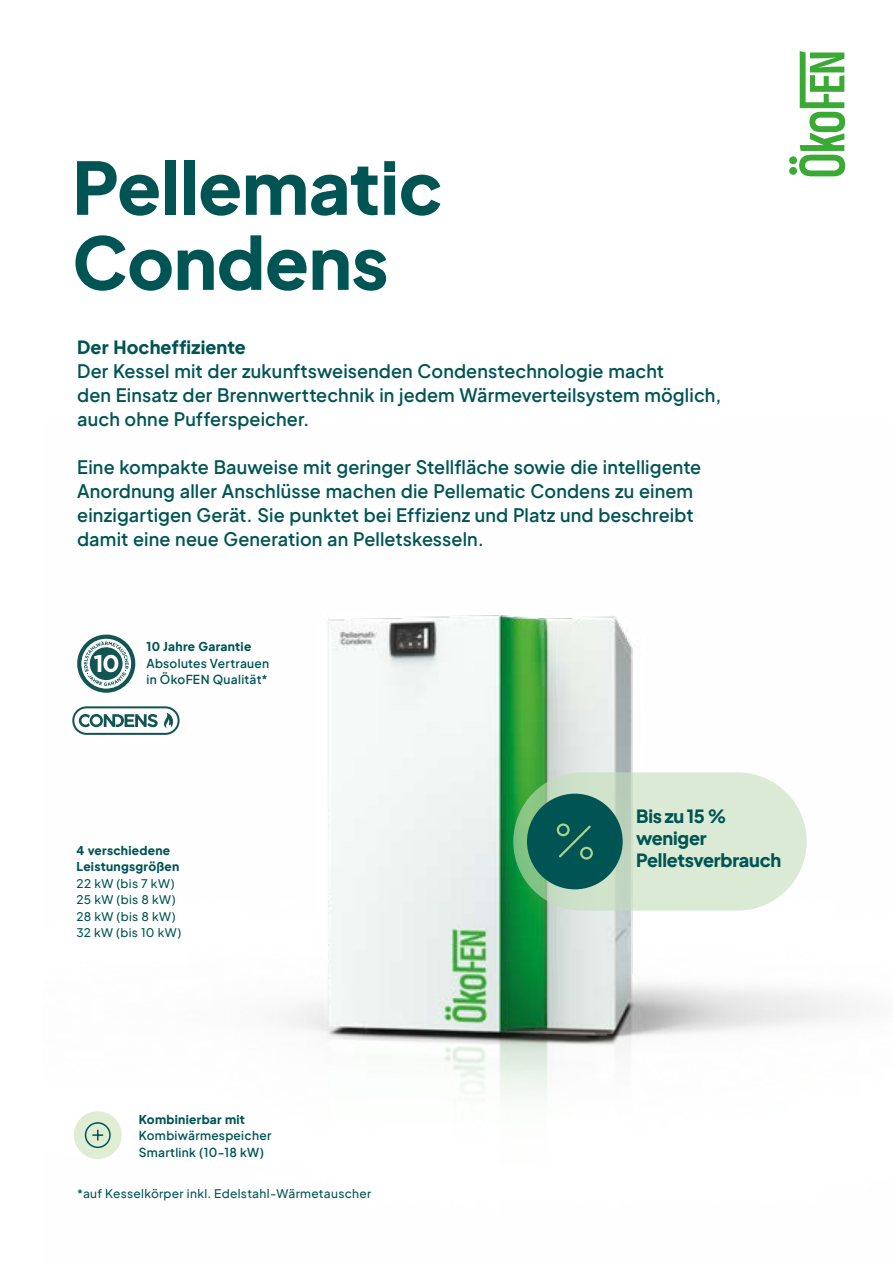
<style>
.page{position:relative;width:893px;height:1263px;background:#fff}
.page>*{position:absolute;margin:0;border:0;box-sizing:border-box;transform-origin:0 0}
.t1{font:800 72px/75px "Plus Jakarta Sans";letter-spacing:-.005em;color:#005454}
.t2{font:600 18px/24px "Plus Jakarta Sans";letter-spacing:.005em;color:#005454}
.t3{font:800 18px/21.8px "Plus Jakarta Sans";letter-spacing:-.01em;color:#005454}
.t4{font:500 12px/16.5px "Plus Jakarta Sans";letter-spacing:.025em;color:#005454}
.t5{font:600 12px/16.5px "Plus Jakarta Sans";letter-spacing:.025em;color:#005454}
.t6{font:800 12px/16.5px "Plus Jakarta Sans";letter-spacing:.02em;color:#005454}
</style>
<div class="page">
<img style="left:74px;top:615px;width:774px;height:544px">
<svg style="left:513px;top:772px;width:294px;height:138px;background:#d0e4cb"></svg>
<div style="left:72px;top:706px;width:108px;height:29px;border:2px solid #135553;border-radius:13px"></div>
<svg style="left:79px;top:713px;width:95px;height:15px"></svg>
<div style="left:527px;top:794px;width:96px;height:95px;background:#005454;border-radius:50%"></div>
<svg style="left:556px;top:823px;width:37px;height:37px"></svg>
<svg style="left:80px;top:637px;width:53px;height:53px"></svg>
<div style="left:77px;top:635px;width:58px;height:58px;border:4px solid #135553;border-radius:50%"></div>
<div style="left:74px;top:1111px;width:48px;height:48px;background:#e0edd5;border-radius:50%"></div>
<svg style="left:84px;top:1122px;width:27px;height:27px"></svg>
<svg style="left:789px;top:51px;width:56px;height:125px"></svg>
<h1 class="t1" style="left:72px;top:140px;width:372px">Pellematic<br>Condens</h1>
<p class="t3" style="left:77px;top:334px;width:170px">Der Hocheffiziente</p>
<p class="t2" style="left:77px;top:357px;width:646px">Der Kessel mit der zukunftsweisenden Condenstechnologie macht<br>den Einsatz der Brennwerttechnik in jedem Wärmeverteilsystem möglich, auch ohne Pufferspeicher.</p>
<p class="t2" style="left:77px;top:453px;width:626px">Eine kompakte Bauweise mit geringer Stellfläche sowie die intelligente Anordnung aller Anschlüsse machen die Pellematic Condens zu einem einzigartigen Gerät. Sie punktet bei Effizienz und Platz und beschreibt damit eine neue Generation an Pelletskesseln.</p>
<p class="t6" style="left:146px;top:637px;width:106px">10 Jahre Garantie</p>
<p class="t5" style="left:146px;top:654px;width:124px">Absolutes Vertrauen in ÖkoFEN Qualität*</p>
<p class="t6" style="left:77px;top:840px;width:104px">4 verschiedene<br>Leistungsgrößen</p>
<p class="t4" style="left:77px;top:874px;width:106px">22 kW (bis 7 kW)<br>25 kW (bis 8 kW)<br>28 kW (bis 8 kW)<br>32 kW (bis 10 kW)</p>
<p class="t6" style="left:139px;top:1109px;width:108px">Kombinierbar mit</p>
<p class="t5" style="left:139px;top:1126px;width:134px">Kombiwärmespeicher<br>Smartlink (10-18 kW)</p>
<p class="t4" style="left:77px;top:1184px;width:296px">*auf Kesselkörper inkl. Edelstahl-Wärmetauscher</p>
<p class="t3" style="left:636px;top:803px;width:147px">Bis zu 15 % weniger<br>Pelletsverbrauch</p>
</div>
